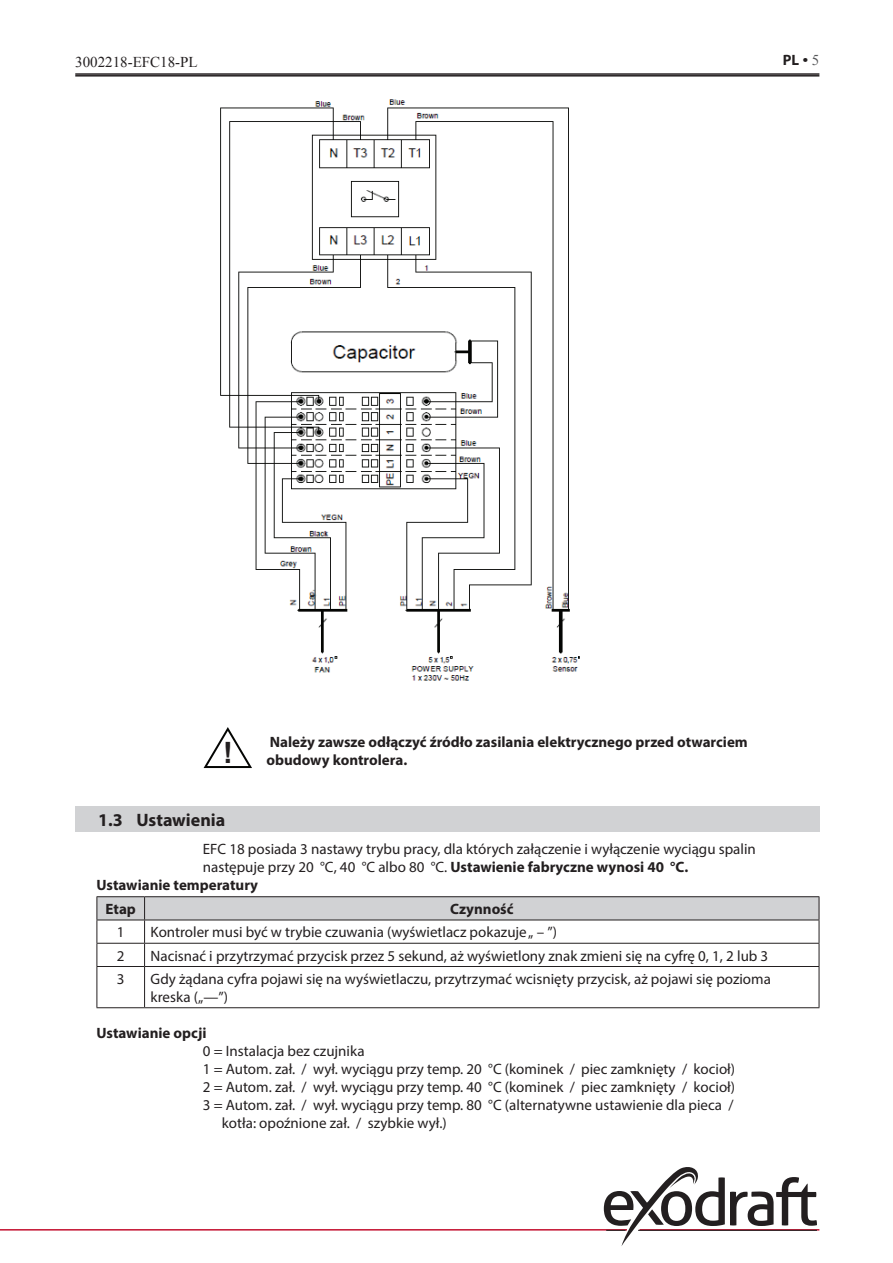
<style>
.page{position:relative;width:893px;height:1263px;background:#fff}
.page>*{position:absolute;margin:0;border:0;box-sizing:border-box;transform-origin:0 0}
.t1{font:700 29.4px "Arial";color:#231f20}
.t2{font:700 18px "Myriad Pro";color:#231f20}
.t3{font:15px/18px "Myriad Pro";color:#231f20}
.t4{font:700 15px/18px "Myriad Pro";color:#231f20}
.t5{font:15px "Times New Roman";color:#231f20}
.s1{font-family:"Times New Roman"}
.s2{font-family:"Times New Roman";font-weight:400;color:#57585a}
.s3{font-weight:700}
</style>
<div class="page">
<hr style="left:75px;top:75px;width:744px;height:2px;background:#231f20">
<hr style="left:639px;top:1229px;width:180px;height:1px;background:#c3102f">
<hr style="left:0;top:1229px;width:627px;height:1px;background:#c3102f">
<svg style="left:604px;top:1167px;width:213px;height:79px"></svg>
<hr style="left:75px;top:73px;width:744px;height:2px;background:#231f20">
<img style="left:220px;top:99px;width:360px;height:582px">
<svg style="left:203px;top:727px;width:49px;height:41px"></svg>
<div style="left:75px;top:806px;width:744px;height:26px;background:#d1d2d4"></div>
<hr style="left:97px;top:896px;width:48px;height:1px;background:#231f20">
<hr style="left:145px;top:896px;width:674px;height:1px;background:#231f20">
<svg style="left:97px;top:897px;width:723px;height:69px"></svg>
<hr style="left:97px;top:966px;width:48px;height:1px;background:#231f20">
<hr style="left:97px;top:967px;width:1px;height:40px;background:#231f20">
<hr style="left:145px;top:966px;width:674px;height:1px;background:#231f20">
<hr style="left:144px;top:967px;width:1px;height:40px;background:#231f20">
<hr style="left:819px;top:967px;width:1px;height:40px;background:#231f20">
<hr style="left:97px;top:1007px;width:48px;height:1px;background:#231f20">
<hr style="left:145px;top:1007px;width:674px;height:1px;background:#231f20">
<p class="t5" style="left:75px;top:52px;width:124px">3002218-EFC18-PL</p>
<p class="t4" style="left:783px;top:51px;width:38px">PL <span class="s1">•</span> <span class="s2">5</span></p>
<h1 class="t1" style="left:223px;top:733px;width:11px">!</h1>
<p class="t4" style="left:266px;top:732px;width:483px">Należy zawsze odłączyć źródło zasilania elektrycznego przed otwarciem obudowy kontrolera.</p>
<p class="t2" style="left:98px;top:808px;width:129px">1.3 Ustawienia</p>
<p class="t3" style="left:203px;top:840px;width:554px">EFC 18 posiada 3 nastawy trybu pracy, dla których załączenie i wyłączenie wyciągu spalin</p>
<p class="t3" style="left:203px;top:858px;width:487px">następuje przy 20 °C, 40 °C albo 80 °C. <span class="s3">Ustawienie fabryczne wynosi 40 °C.</span></p>
<p class="t4" style="left:97px;top:876px;width:163px">Ustawianie temperatury</p>
<p class="t4" style="left:106px;top:899px;width:32px">Etap</p>
<p class="t4" style="left:450px;top:899px;width:65px">Czynność</p>
<p class="t3" style="left:117px;top:923px;width:9px">1</p>
<p class="t3" style="left:151px;top:923px;width:408px">Kontroler musi być w trybie czuwania (wyświetlacz pokazuje „ – ”)</p>
<p class="t3" style="left:117px;top:946px;width:9px">2</p>
<p class="t3" style="left:151px;top:946px;width:619px">Nacisnać i przytrzymać przycisk przez 5 sekund, aż wyświetlony znak zmieni się na cyfrę 0, 1, 2 lub 3</p>
<p class="t3" style="left:117px;top:969px;width:9px">3</p>
<p class="t3" style="left:151px;top:969px;width:622px">Gdy żądana cyfra pojawi się na wyświetlaczu, przytrzymać wcisnięty przycisk, aż pojawi się pozioma kreska („—”)</p>
<p class="t4" style="left:97px;top:1023px;width:111px">Ustawianie opcji</p>
<p class="t3" style="left:203px;top:1042px;width:163px">0 = Instalacja bez czujnika</p>
<p class="t3" style="left:203px;top:1060px;width:534px">1 = Autom. zał. / wył. wyciągu przy temp. 20 °C (kominek / piec zamknięty / kocioł)</p>
<p class="t3" style="left:203px;top:1078px;width:534px">2 = Autom. zał. / wył. wyciągu przy temp. 40 °C (kominek / piec zamknięty / kocioł)</p>
<p class="t3" style="left:203px;top:1096px;width:532px">3 = Autom. zał. / wył. wyciągu przy temp. 80 °C (alternatywne ustawienie dla pieca /</p>
<p class="t3" style="left:222px;top:1114px;width:226px">kotła: opoźnione zał. / szybkie wył.)</p>
</div>
